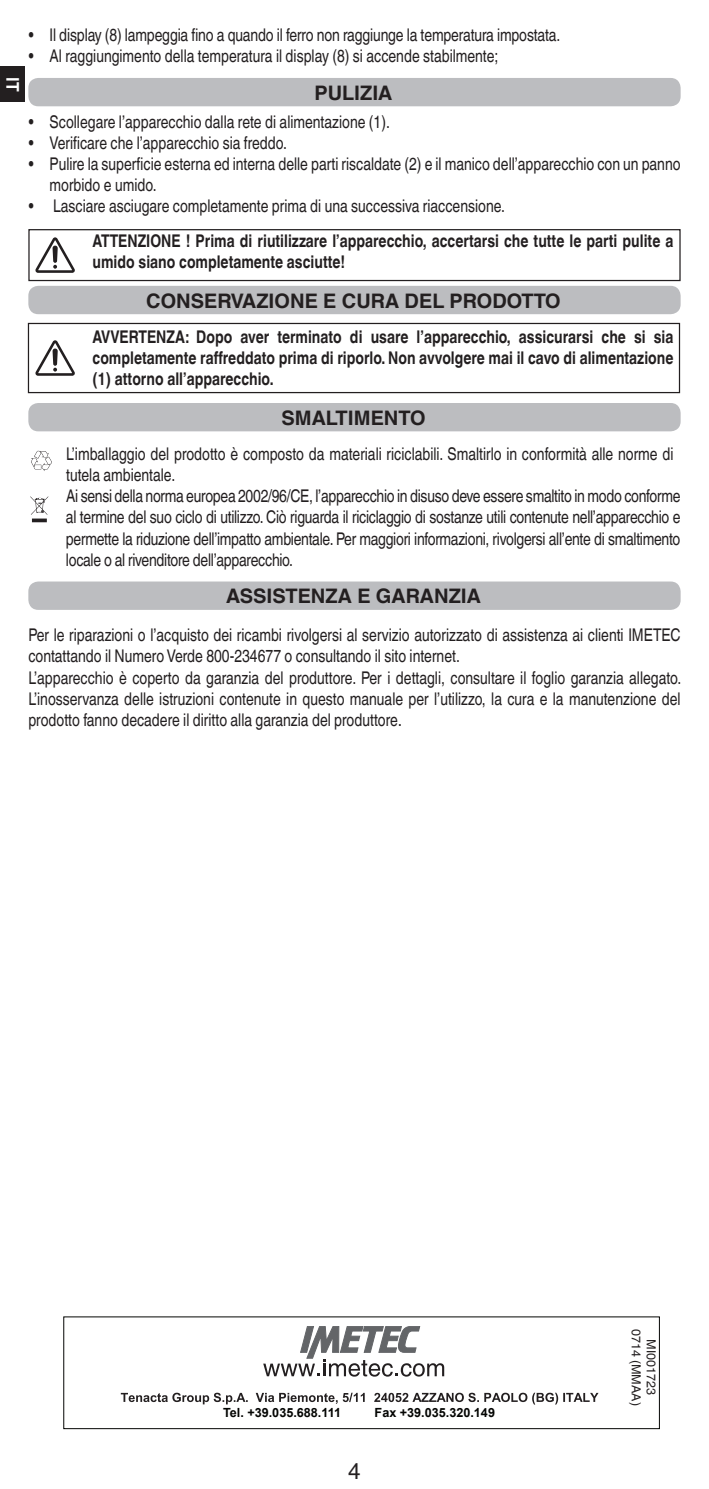
<style>
.page{position:relative;width:709px;height:1489px;background:#fff}
.page>*{position:absolute;margin:0;border:0;box-sizing:border-box;transform-origin:0 0}
.t1{font:22.5px "Helvetica World";color:#231f20}
.t2{font:700 20px "Helvetica World";color:#231f20}
.paragrafo_base{font:17.5px/21px "Helvetica World";color:#231f20;scale:.8 1}
.paragrafo_base-2{font:700 17.5px/21px "Helvetica World";color:#231f20;scale:.8 1}
.t3{font:700 17.5px "Helvetica World";color:#fff;scale:.9 1}
.t4{font:700 12.5px "Arial";color:#040503}
.paragrafo_base-3{font:12.5px "Helvetica World";color:#231f20}
</style>
<div class="page">
<div style="left:28px;top:78px;width:652px;height:28px;background:#bcbdc0;border-radius:10px"></div>
<div style="left:28px;top:286px;width:652px;height:28px;background:#bcbdc0;border-radius:10px"></div>
<div style="left:28px;top:403px;width:652px;height:28px;background:#bcbdc0;border-radius:10px"></div>
<div style="left:28px;top:581px;width:652px;height:29px;background:#bcbdc0;border-radius:10px"></div>
<div style="left:0;top:66px;width:24px;height:36px;background:#231f20"></div>
<div style="left:28px;top:323px;width:652px;height:70px;border:1px solid #231f20"></div>
<svg style="left:35px;top:237px;width:40px;height:36px"></svg>
<svg style="left:31px;top:451px;width:21px;height:20px"></svg>
<svg style="left:32px;top:518px;width:15px;height:4px"></svg>
<svg style="left:30px;top:496px;width:18px;height:19px"></svg>
<div style="left:28px;top:229px;width:652px;height:52px;border:1px solid #231f20"></div>
<svg style="left:35px;top:340px;width:40px;height:36px"></svg>
<svg style="left:121px;top:1392px;width:127px;height:12px"></svg>
<svg style="left:256px;top:1392px;width:81px;height:11px"></svg>
<svg style="left:343px;top:1392px;width:22px;height:9px"></svg>
<svg style="left:374px;top:1392px;width:224px;height:12px"></svg>
<svg style="left:263px;top:1326px;width:181px;height:50px"></svg>
<p class="t3" style="left:23px;top:77px;width:17px;rotate:90deg">IT</p>
<p class="paragrafo_base" style="left:28px;top:24px;width:666px">• Il display (8) lampeggia fino a quando il ferro non raggiunge la temperatura impostata.</p>
<p class="paragrafo_base" style="left:28px;top:45px;width:589px">• Al raggiungimento della temperatura il display (8) si accende stabilmente;</p>
<p class="t2" style="left:314px;top:81px;width:79px">PULIZIA</p>
<p class="paragrafo_base" style="left:28px;top:111px;width:453px">• Scollegare l’apparecchio dalla rete di alimentazione (1).</p>
<p class="paragrafo_base" style="left:28px;top:132px;width:325px">• Verificare che l’apparecchio sia freddo.</p>
<p class="paragrafo_base" style="left:50px;top:153px;width:790px;text-indent:-21px">• Pulire la superficie esterna ed interna delle parti riscaldate (2) e il manico dell’apparecchio con un panno morbido e umido.</p>
<p class="paragrafo_base" style="left:28px;top:195px;width:597px">• Lasciare asciugare completamente prima di una successiva riaccensione.</p>
<p class="paragrafo_base-2" style="left:93px;top:230px;width:727px">ATTENZIONE ! Prima di riutilizzare l’apparecchio, accertarsi che tutte le parti pulite a umido siano completamente asciutte!</p>
<p class="t2" style="left:146px;top:289px;width:416px">CONSERVAZIONE E CURA DEL PRODOTTO</p>
<p class="paragrafo_base-2" style="left:93px;top:327px;width:727px;text-align:justify">AVVERTENZA: Dopo aver terminato di usare l’apparecchio, assicurarsi che si sia completamente raffreddato prima di riporlo. Non avvolgere mai il cavo di alimentazione (1) attorno all’apparecchio.</p>
<p class="t2" style="left:281px;top:406px;width:145px">SMALTIMENTO</p>
<p class="paragrafo_base" style="left:66px;top:444px;width:760px">L’imballaggio del prodotto è composto da materiali riciclabili. Smaltirlo in conformità alle norme di tutela ambientale.</p>
<p class="paragrafo_base" style="left:66px;top:486px;width:769px;text-align:justify">Ai sensi della norma europea 2002/96/CE, l’apparecchio in disuso deve essere smaltito in modo conforme al termine del suo ciclo di utilizzo. Ciò riguarda il riciclaggio di sostanze utili contenute nell’apparecchio e permette la riduzione dell’impatto ambientale. Per maggiori informazioni, rivolgersi all’ente di smaltimento locale o al rivenditore dell’apparecchio.</p>
<p class="t2" style="left:226px;top:584px;width:256px">ASSISTENZA E GARANZIA</p>
<p class="paragrafo_base" style="left:28px;top:625px;width:816px">Per le riparazioni o l’acquisto dei ricambi rivolgersi al servizio autorizzato di assistenza ai clienti IMETEC contattando il Numero Verde 800-234677 o consultando il sito internet.</p>
<p class="paragrafo_base" style="left:28px;top:667px;width:817px;text-align:justify">L’apparecchio è coperto da garanzia del produttore. Per i dettagli, consultare il foglio garanzia allegato.<br>L’inosservanza delle istruzioni contenute in questo manuale per l’utilizzo, la cura e la manutenzione del prodotto fanno decadere il diritto alla garanzia del produttore.</p>
<p class="t4" style="left:223px;top:1403px;width:120px">Tel. +39.035.688.111</p>
<p class="t4" style="left:374px;top:1403px;width:122px">Fax +39.035.320.149</p>
<p class="t1" style="left:348px;top:1458px;width:14px">4</p>
<p class="paragrafo_base-3" style="left:643px;top:1328px;width:79px;rotate:90deg">0714 (MMAA)</p>
<p class="paragrafo_base-3" style="left:658px;top:1339px;width:57px;rotate:90deg">MI001723</p>
</div>
